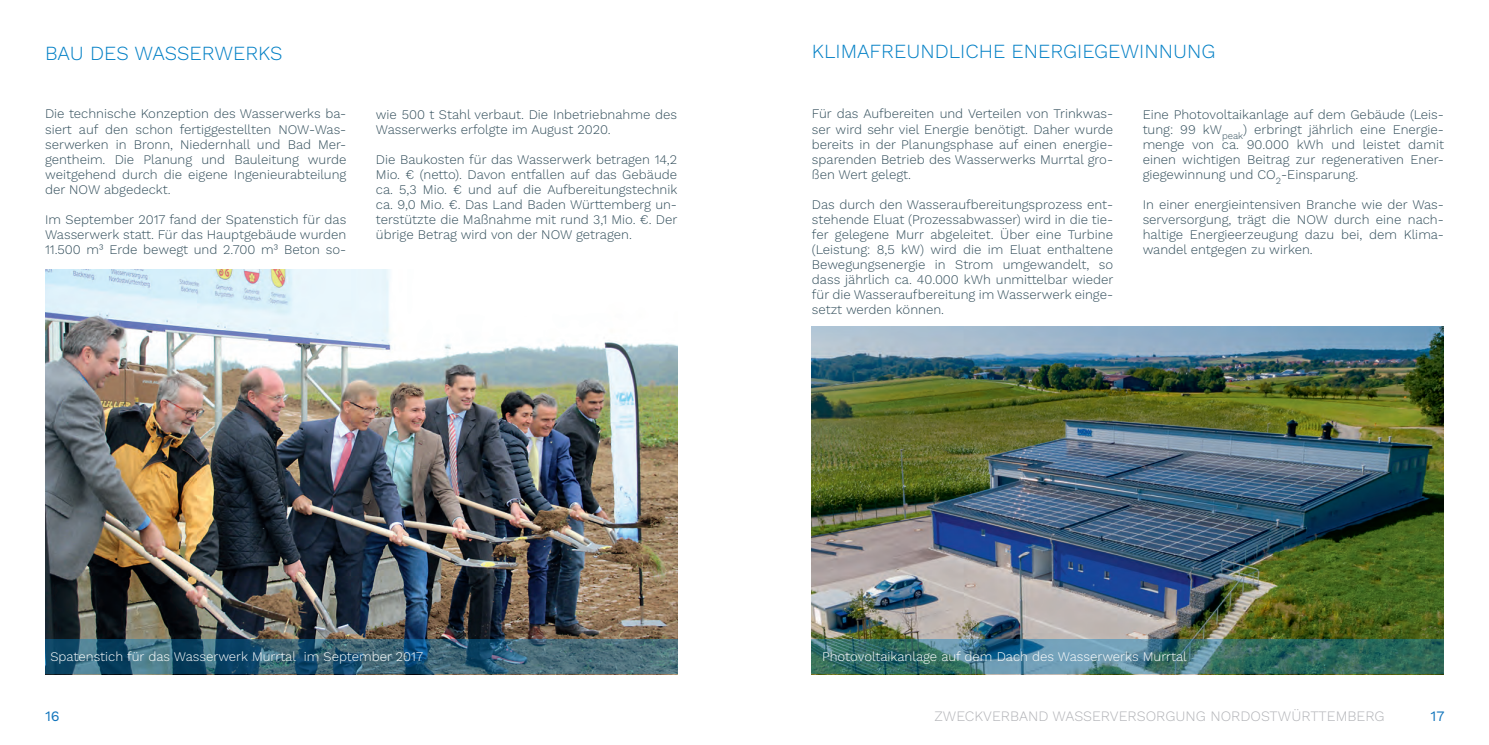
<style>
.page{position:relative;width:1489px;height:745px;background:#fff}
.page>*{position:absolute;margin:0;border:0;box-sizing:border-box;transform-origin:0 0}
.t1{font:300 20px "Work Sans";color:#007fc5}
.t2{font:300 14.38px "Work Sans";color:#b2b3b7}
.t3{font:14.38px "Work Sans";color:#1074bc}
.t4{font:300 13.12px/15px "Work Sans";color:#304c59;text-align:justify}
.t5{font:300 13.12px "Work Sans";color:#fff}
</style>
<div class="page">
<img style="left:45px;top:269px;width:632px;height:370px">
<img style="left:811px;top:326px;width:632px;height:313px">
<svg style="left:811px;top:639px;width:632px;height:34px;background:#407778"></svg>
<svg style="left:45px;top:639px;width:632px;height:34px;background:#325f75"></svg>
<h1 class="t1" style="left:45px;top:42px;width:239px">BAU DES WASSERWERKS</h1>
<p class="t4" style="left:45px;top:107px;width:303px">Die technische Konzeption des Wasserwerks ba&shy;siert auf den schon fertiggestellten NOW-Was&shy;serwerken in Bronn, Niedernhall und Bad Mer&shy;gentheim. Die Planung und Bauleitung wurde weitgehend durch die eigene Ingenieurabteilung der NOW abgedeckt.</p>
<p class="t4" style="left:45px;top:212px;width:303px">Im September 2017 fand der Spatenstich für das Wasserwerk statt. Für das Hauptgebäude wurden 11.500 m³ Erde bewegt und 2.700 m³ Beton so-</p>
<p class="t4" style="left:376px;top:107px;width:303px">wie 500 t Stahl verbaut. Die Inbetriebnahme des<br>Wasserwerks erfolgte im August 2020.</p>
<p class="t4" style="left:376px;top:152px;width:303px">Die Baukosten für das Wasserwerk betragen 14,2<br>Mio. € (netto). Davon entfallen auf das Gebäude ca. 5,3 Mio. € und auf die Aufbereitungstechnik ca. 9,0 Mio. €. Das Land Baden Württemberg un&shy;terstützte die Maßnahme mit rund 3,1 Mio. €. Der übrige Betrag wird von der NOW getragen.</p>
<h1 class="t1" style="left:811px;top:40px;width:405px">KLIMAFREUNDLICHE ENERGIEGEWINNUNG</h1>
<p class="t4" style="left:811px;top:107px;width:303px">Für das Aufbereiten und Verteilen von Trinkwas&shy;ser wird sehr viel Energie benötigt. Daher wurde bereits in der Planungsphase auf einen energie&shy;sparenden Betrieb des Wasserwerks Murrtal gro&shy;ßen Wert gelegt.</p>
<p class="t4" style="left:811px;top:197px;width:303px">Das durch den Wasseraufbereitungsprozess ent&shy;stehende Eluat (Prozessabwasser) wird in die tie&shy;fer gelegene Murr abgeleitet. Über eine Turbine (Leistung: 8,5 kW) wird die im Eluat enthaltene Bewegungsenergie in Strom umgewandelt, so dass jährlich ca. 40.000 kWh unmittelbar wieder für die Wasseraufbereitung im Wasserwerk einge&shy;setzt werden können.</p>
<p class="t4" style="left:1142px;top:107px;width:303px">Eine Photovoltaikanlage auf dem Gebäude (Leis&shy;tung: 99 kW<sub>peak</sub>) erbringt jährlich eine Energie&shy;menge von ca. 90.000 kWh und leistet damit einen wichtigen Beitrag zur regenerativen Ener&shy;giegewinnung und CO<sub>2</sub>-Einsparung.</p>
<p class="t4" style="left:1142px;top:197px;width:303px">In einer energieintensiven Branche wie der Was&shy;serversorgung, trägt die NOW durch eine nach&shy;haltige Energieerzeugung dazu bei, dem Klima&shy;wandel entgegen zu wirken.</p>
<p class="t5" style="left:50px;top:648px;width:374px">Spatenstich für das Wasserwerk Murrtal im September 2017</p>
<p class="t5" style="left:822px;top:648px;width:366px">Photovoltaikanlage auf dem Dach des Wasserwerks Murrtal</p>
<p class="t3" style="left:45px;top:706px;width:16px">16</p>
<p class="t2" style="left:934px;top:707px;width:452px">ZWECKVERBAND WASSERVERSORGUNG NORDOSTWÜRTTEMBERG</p>
<p class="t3" style="left:1430px;top:706px;width:15px">17</p>
</div>
